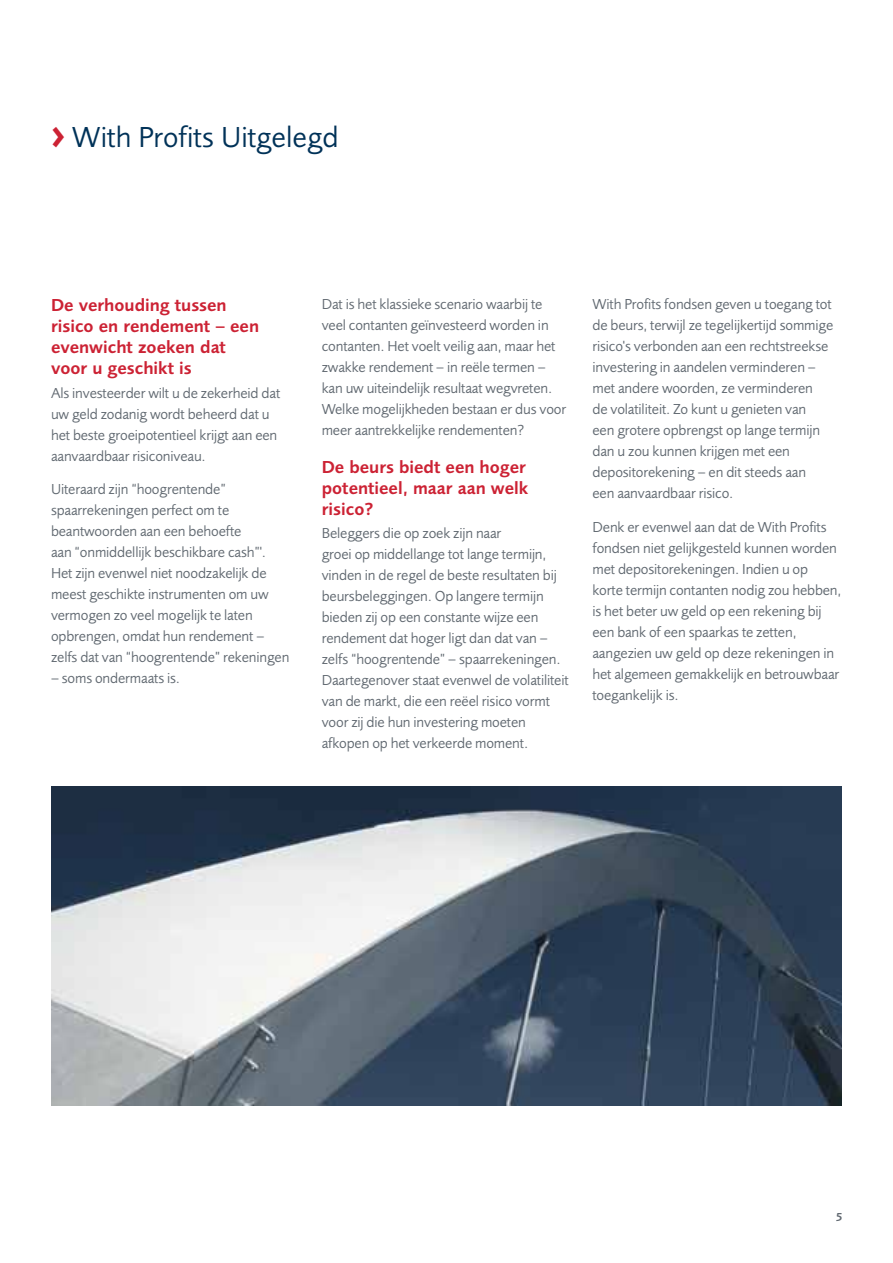
<style>
.page{position:relative;width:893px;height:1263px;background:#fff}
.page>*{position:absolute;margin:0;border:0;box-sizing:border-box;transform-origin:0 0}
.t1{font:30px "Pru Sans";color:#003258}
.t2{font:600 18px/21px "Pru Sans";color:#cc2234}
.t3{font:15px/21px "Pru Sans";letter-spacing:-.01em;color:#616971}
.t4{font:600 12px "Pru Sans";color:#616971}
.s1{font-family:"Meta";font-weight:700;font-size:33px;color:#cc2234}
</style>
<div class="page">
<img style="left:51px;top:787px;width:791px;height:319px">
<h1 class="t1" style="left:51px;top:126px;width:289px"><span class="s1">&gt;</span> With Profits Uitgelegd</h1>
<p class="t2" style="left:51px;top:297px;width:210px">De verhouding tussen risico en rendement – een evenwicht zoeken dat voor u geschikt is</p>
<p class="t3" style="left:51px;top:383px;width:231px">Als investeerder wilt u de zekerheid dat uw geld zodanig wordt beheerd dat u het beste groeipotentieel krijgt aan een aanvaardbaar risiconiveau.</p>
<p class="t3" style="left:51px;top:480px;width:240px">Uiteraard zijn “hoogrentende” spaarrekeningen perfect om te beantwoorden aan een behoefte<br>aan “onmiddellijk beschikbare cash”'.<br>Het zijn evenwel niet noodzakelijk de meest geschikte instrumenten om uw vermogen zo veel mogelijk te laten opbrengen, omdat hun rendement – zelfs dat van “hoogrentende” rekeningen</p>
<p class="t3" style="left:51px;top:669px;width:131px">– soms ondermaats is.</p>
<p class="t3" style="left:322px;top:295px;width:246px">Dat is het klassieke scenario waarbij te veel contanten geïnvesteerd worden in contanten. Het voelt veilig aan, maar het zwakke rendement – in reële termen – kan uw uiteindelijk resultaat wegvreten.<br>Welke mogelijkheden bestaan er dus voor meer aantrekkelijke rendementen?</p>
<p class="t2" style="left:322px;top:458px;width:208px">De beurs biedt een hoger potentieel, maar aan welk risico?</p>
<p class="t3" style="left:322px;top:524px;width:248px">Beleggers die op zoek zijn naar<br>groei op middellange tot lange termijn, vinden in de regel de beste resultaten bij beursbeleggingen. Op langere termijn bieden zij op een constante wijze een rendement dat hoger ligt dan dat van – zelfs “hoogrentende” – spaarrekeningen.<br>Daartegenover staat evenwel de volatiliteit van de markt, die een reëel risico vormt voor zij die hun investering moeten afkopen op het verkeerde moment.</p>
<p class="t3" style="left:592px;top:295px;width:242px">With Profits fondsen geven u toegang tot de beurs, terwijl ze tegelijkertijd sommige risico's verbonden aan een rechtstreekse investering in aandelen verminderen – met andere woorden, ze verminderen<br>de volatiliteit. Zo kunt u genieten van<br>een grotere opbrengst op lange termijn dan u zou kunnen krijgen met een depositorekening – en dit steeds aan<br>een aanvaardbaar risico.</p>
<p class="t3" style="left:592px;top:518px;width:250px">Denk er evenwel aan dat de With Profits fondsen niet gelijkgesteld kunnen worden met depositorekeningen. Indien u op korte termijn contanten nodig zou hebben, is het beter uw geld op een rekening bij een bank of een spaarkas te zetten, aangezien uw geld op deze rekeningen in het algemeen gemakkelijk en betrouwbaar toegankelijk is.</p>
<p class="t4" style="left:836px;top:1212px;width:8px">5</p>
</div>
